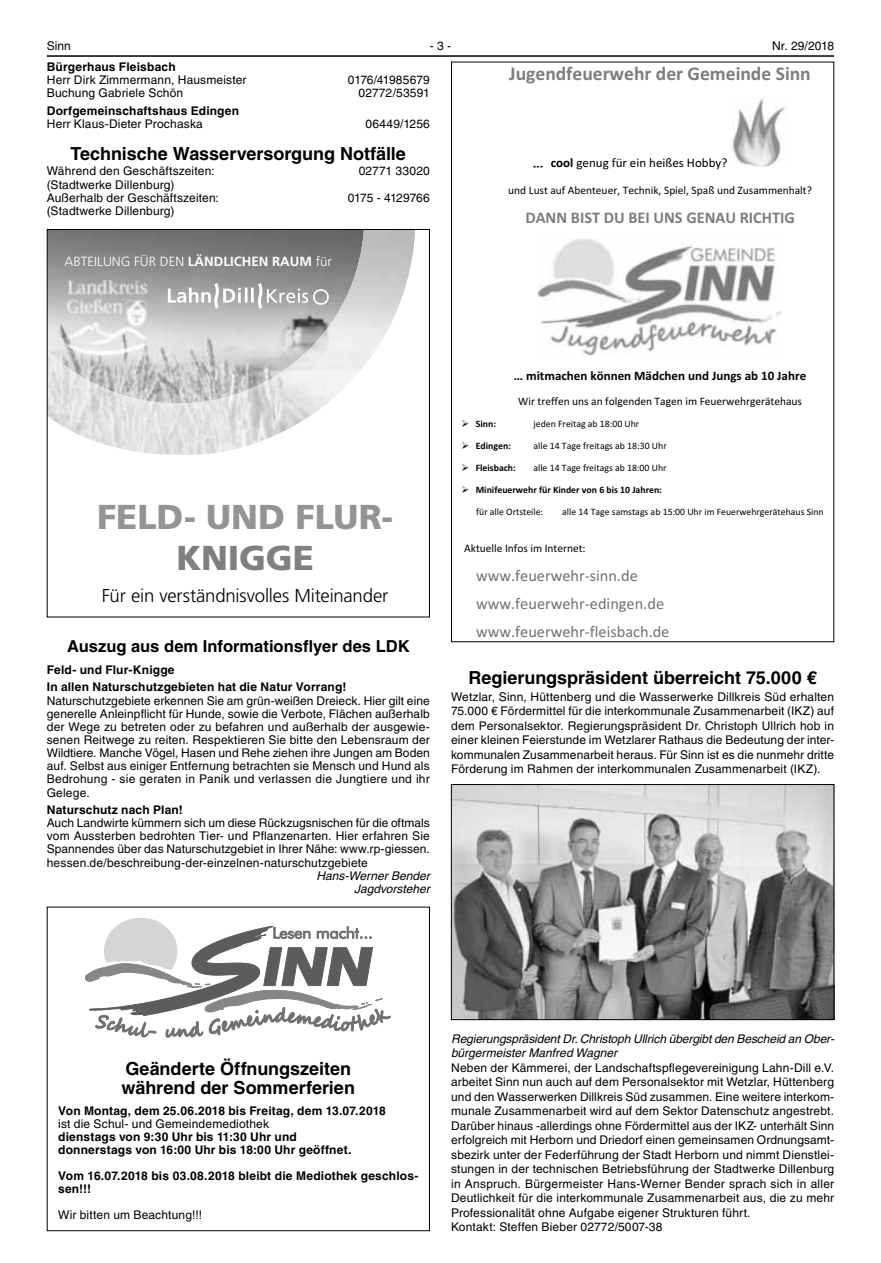
<style>
.page{position:relative;width:881px;height:1263px;background:#fff}
.page>*{position:absolute;margin:0;border:0;box-sizing:border-box;transform-origin:0 0}
.t1{font:900 34.5px "Rcmwrm Frutiger";color:#949494}
.t2{font:900 34.5px "Rcmwrm Frutiger";letter-spacing:-.01em;color:#808080}
.t3{font:700 19.5px "Cpvnvg Calibri";color:#7d7d7d}
.t4{font:300 18.6px "Vkbgfg Frutiger";letter-spacing:-.01em;color:#000}
.t5{font:700 18px/19.5px "Helvetica LT";color:#000}
.t6{font:700 16.5px "Helvetica LT";color:#000}
.t7{font:16.35px/28px "Ybcnjd Calibri";color:#727272}
.t8{font:700 16.35px "Cpvnvg Calibri";color:#7d7d7d}
.t9{font:300 13.35px "Vkbgfg Frutiger";color:#fff}
.t10{font:700 13.05px "Cpvnvg Calibri";color:#000}
.t11{font:13.05px "Ybcnjd Calibri";color:#000}
.t12{font:12px/14.5px "Helvetica LT";letter-spacing:.01em;color:#000;text-align:justify}
.t13{font:700 12px/12.9px "Helvetica LT";letter-spacing:.015em;color:#000}
.t14{font:italic 12px/13.2px "Helvetica LT";letter-spacing:-.01em;color:#000;text-align:right}
.t15{font:12px "Helvetica LT";letter-spacing:-.01em;color:#000}
.t16{font:11.4px "Ybcnjd Calibri";color:#000}
.t17{font:9.75px "Ybcnjd Calibri";color:#000}
.t18{font:700 9.75px "Cpvnvg Calibri";color:#000}
.s1{font-family:"Rmpynv Comic Sans MS";font-weight:700;font-size:16.35px}
.s2{font-family:"Cpvnvg Calibri";font-weight:700}
.s3{font-family:"Ylwylb Frutiger";font-weight:700}
.s4{font-family:"Wkvnrm Calibri"}
</style>
<div class="page">
<hr style="left:47px;top:55px;width:786px;height:2px;background:#000">
<img style="left:49px;top:231px;width:226px;height:224px">
<svg style="left:168px;top:231px;width:247px;height:204px"></svg>
<img style="left:65px;top:280px;width:84px;height:75px">
<svg style="left:85px;top:918px;width:305px;height:119px"></svg>
<img style="left:730px;top:98px;width:55px;height:69px">
<img style="left:537px;top:238px;width:245px;height:118px">
<img style="left:453px;top:786px;width:378px;height:232px">
<div style="left:451px;top:784px;width:382px;height:236px;border:1px solid #000"></div>
<p class="t12" style="left:47px;top:38px;width:26px">Sinn</p>
<p class="t12" style="left:429px;top:38px;width:23px">-3-</p>
<p class="t12" style="left:771px;top:38px;width:63px">Nr. 29/2018</p>
<p class="t13" style="left:47px;top:61px;width:130px">Bürgerhaus Fleisbach</p>
<p class="t12" style="left:47px;top:73px;width:201px">Herr Dirk Zimmermann, Hausmeister</p>
<p class="t12" style="left:348px;top:73px;width:83px">0176/41985679</p>
<p class="t12" style="left:47px;top:86px;width:138px">Buchung Gabriele Schön</p>
<p class="t12" style="left:358px;top:86px;width:73px">02772/53591</p>
<p class="t13" style="left:47px;top:105px;width:194px">Dorfgemeinschaftshaus Edingen</p>
<p class="t12" style="left:47px;top:116px;width:157px">Herr Klaus-Dieter Prochaska</p>
<p class="t12" style="left:365px;top:116px;width:66px">06449/1256</p>
<h3 class="t5" style="left:70px;top:146px;width:337px">Technische Wasserversorgung Notfälle</h3>
<p class="t12" style="left:47px;top:164px;width:169px">Während den Geschäftszeiten:</p>
<p class="t12" style="left:358px;top:164px;width:73px">02771 33020</p>
<p class="t12" style="left:47px;top:178px;width:173px;line-height:13.2px">(Stadtwerke Dillenburg)<br>Außerhalb der Geschäftszeiten:</p>
<h2 class="t3" style="left:509px;top:60px;width:303px">Jugendfeuerwehr der Gemeinde Sinn</h2>
<p class="t11" style="left:532px;top:154px;width:196px"><span class="s1">…</span> <span class="s2">cool</span> genug für ein heißes Hobby?</p>
<p class="t16" style="left:508px;top:182px;width:305px">und Lust auf Abenteuer, Technik, Spiel, Spaß und Zusammenhalt?</p>
<h3 class="t8" style="left:525px;top:206px;width:271px">DANN BIST DU BEI UNS GENAU RICHTIG</h3>
<p class="t15" style="left:347px;top:191px;width:84px">0175 - 4129766</p>
<p class="t12" style="left:47px;top:203px;width:129px">(Stadtwerke Dillenburg)</p>
<p class="t9" style="left:65px;top:254px;width:269px">ABTEILUNG FÜR DEN <span class="s3">LÄNDLICHEN RAUM</span> für</p>
<h1 class="t1" style="left:97px;top:496px;width:297px">FELD- UND FLUR-</h1>
<h1 class="t2" style="left:176px;top:537px;width:139px">KNIGGE</h1>
<h3 class="t4" style="left:102px;top:585px;width:288px">Für ein verständnisvolles Miteinander</h3>
<h3 class="t6" style="left:67px;top:640px;width:344px">Auszug aus dem Informationsflyer des LDK</h3>
<p class="t13" style="left:47px;top:662px;width:301px;line-height:17.4px">Feld- und Flur-Knigge<br>In allen Naturschutzgebieten hat die Natur Vorrang!</p>
<p class="t12" style="left:47px;top:694px;width:384px;line-height:13.2px">Naturschutzgebiete erkennen Sie am grün-weißen Dreieck. Hier gilt eine generelle Anleinpflicht für Hunde, sowie die Verbote, Flächen außerhalb der Wege zu betreten oder zu befahren und außerhalb der ausgewie&shy;senen Reitwege zu reiten. Respektieren Sie bitte den Lebensraum der Wildtiere. Manche Vögel, Hasen und Rehe ziehen ihre Jungen am Boden auf. Selbst aus einiger Entfernung betrachten sie Mensch und Hund als Bedrohung - sie geraten in Panik und verlassen die Jungtiere und ihr Gelege.</p>
<p class="t13" style="left:47px;top:804px;width:137px">Naturschutz nach Plan!</p>
<p class="t12" style="left:47px;top:816px;width:384px;line-height:13.2px">Auch Landwirte kümmern sich um diese Rückzugsnischen für die oftmals vom Aussterben bedrohten Tier- und Pflanzenarten. Hier erfahren Sie Spannendes über das Naturschutzgebiet in Ihrer Nähe: www.rp-giessen. hessen.de/beschreibung-der-einzelnen-naturschutzgebiete</p>
<p class="t14" style="left:316px;top:869px;width:115px">Hans-Werner Bender<br>Jagdvorsteher</p>
<p class="t10" style="left:514px;top:366px;width:294px"><span class="s4">…</span> mitmachen können Mädchen und Jungs ab 10 Jahre</p>
<p class="t16" style="left:518px;top:393px;width:285px">Wir treffen uns an folgenden Tagen im Feuerwehrgerätehaus</p>
<p class="t18" style="left:475px;top:417px;width:22px">Sinn:</p>
<p class="t17" style="left:533px;top:417px;width:107px">jeden Freitag ab 18:00 Uhr</p>
<p class="t18" style="left:475px;top:439px;width:37px">Edingen:</p>
<p class="t17" style="left:533px;top:439px;width:135px">alle 14 Tage freitags ab 18:30 Uhr</p>
<p class="t18" style="left:475px;top:461px;width:42px">Fleisbach:</p>
<p class="t17" style="left:533px;top:461px;width:134px">alle 14 Tage freitags ab 18:00 Uhr</p>
<p class="t18" style="left:475px;top:483px;width:188px">Minifeuerwehr für Kinder von 6 bis 10 Jahren:</p>
<p class="t17" style="left:476px;top:505px;width:68px">für alle Ortsteile:</p>
<p class="t17" style="left:562px;top:505px;width:263px">alle 14 Tage samstags ab 15:00 Uhr im Feuerwehrgerätehaus Sinn</p>
<p class="t16" style="left:464px;top:540px;width:123px">Aktuelle Infos im Internet:</p>
<h3 class="t7" style="left:476px;top:561px;width:195px">www.feuerwehr-sinn.de www.feuerwehr-edingen.de www.feuerwehr-fleisbach.de</h3>
<h3 class="t5" style="left:468px;top:670px;width:349px">Regierungspräsident überreicht 75.000 €</h3>
<p class="t12" style="left:451px;top:689px;width:384px">Wetzlar, Sinn, Hüttenberg und die Wasserwerke Dillkreis Süd erhalten 75.000 € Fördermittel für die interkommunale Zusammenarbeit (IKZ) auf dem Personalsektor. Regierungspräsident Dr. Christoph Ullrich hob in einer kleinen Feierstunde im Wetzlarer Rathaus die Bedeutung der inter&shy;kommunalen Zusammenarbeit heraus. Für Sinn ist es die nunmehr dritte Förderung im Rahmen der interkommunalen Zusammenarbeit (IKZ).</p>
<h3 class="t5" style="left:121px;top:1060px;width:235px">Geänderte Öffnungszeiten während der Sommerferien</h3>
<p class="t13" style="left:58px;top:1106px;width:329px">Von Montag, dem 25.06.2018 bis Freitag, dem 13.07.2018</p>
<p class="t12" style="left:58px;top:1117px;width:212px">ist die Schul- und Gemeindemediothek</p>
<p class="t13" style="left:58px;top:1132px;width:294px">dienstags von 9:30 Uhr bis 11:30 Uhr und donnerstags von 16:00 Uhr bis 18:00 Uhr geöffnet.</p>
<p class="t13" style="left:58px;top:1171px;width:361px">Vom 16.07.2018 bis 03.08.2018 bleibt die Mediothek geschlos&shy;sen!!!</p>
<p class="t12" style="left:58px;top:1208px;width:145px">Wir bitten um Beachtung!!!</p>
<p class="t14" style="left:451px;top:1031px;width:384px;line-height:14.5px;text-align:left">Regierungspräsident Dr. Christoph Ullrich übergibt den Bescheid an Ober&shy;bürgermeister Manfred Wagner</p>
<p class="t12" style="left:451px;top:1060px;width:384px;text-align:left">Neben der Kämmerei, der Landschaftspflegevereinigung Lahn-Dill e.V. arbeitet Sinn nun auch auf dem Personalsektor mit Wetzlar, Hüttenberg und den Wasserwerken Dillkreis Süd zusammen. Eine weitere interkom&shy;munale Zusammenarbeit wird auf dem Sektor Datenschutz angestrebt.<br>Darüber hinaus -allerdings ohne Fördermittel aus der IKZ- unterhält Sinn erfolgreich mit Herborn und Driedorf einen gemeinsamen Ordnungsamt&shy;sbezirk unter der Federführung der Stadt Herborn und nimmt Dienstlei&shy;stungen in der technischen Betriebsführung der Stadtwerke Dillenburg in Anspruch. Bürgermeister Hans-Werner Bender sprach sich in aller Deutlichkeit für die interkommunale Zusammenarbeit aus, die zu mehr Professionalität ohne Aufgabe eigener Strukturen führt.<br>Kontakt: Steffen Bieber 02772/5007-38</p>
</div>
